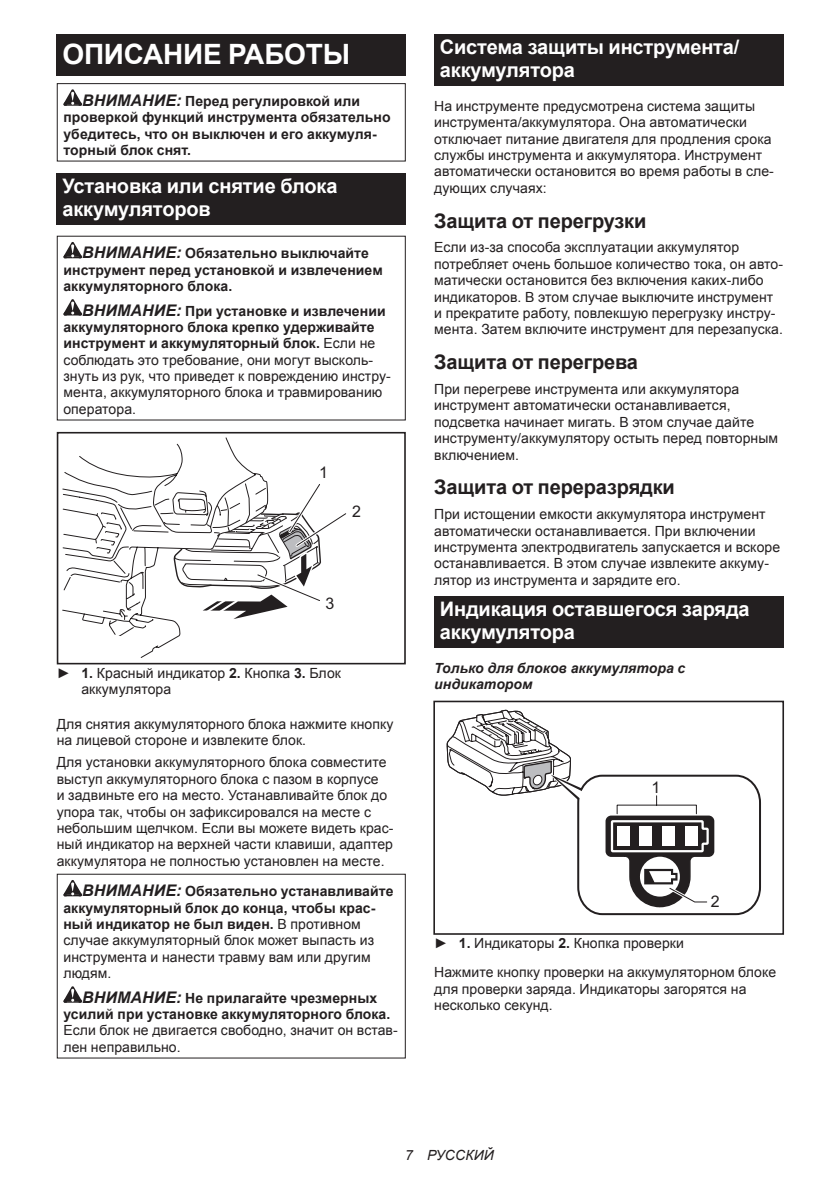
<style>
.page{position:relative;width:840px;height:1191px;background:#fff}
.page>*{position:absolute;margin:0;border:0;box-sizing:border-box;transform-origin:0 0}
.t1{font:700 28px "Arial";letter-spacing:-.01em;color:#fff}
.t2{font:700 20px/23.4px "Arial";letter-spacing:-.01em;color:#fff}
.t3{font:700 20px "Arial";letter-spacing:-.01em;color:#231f20}
.t4{font:16px "Arial";color:#231f20}
.t5{font:14px/16.4px "Arial";letter-spacing:.005em;color:#231f20}
.t6{font:700 14px/16.4px "Arial";letter-spacing:.005em;color:#231f20}
.t7{font:italic 700 14px/16.4px "Arial";letter-spacing:.005em;color:#231f20}
.t8{font:italic 14px "Arial";letter-spacing:.005em;color:#231f20}
.s1{font-style:italic;font-size:16px}
.s2{font-weight:700;font-style:italic;font-size:16px}
.s3{font-weight:700}
</style>
<div class="page">
<div style="left:57px;top:34px;width:348px;height:41px;background:#231f20"></div>
<svg style="left:63px;top:89px;width:19px;height:17px"></svg>
<div style="left:57px;top:83px;width:348px;height:79px;border:1px solid #231f20"></div>
<div style="left:57px;top:173px;width:348px;height:52px;background:#231f20"></div>
<svg style="left:63px;top:242px;width:19px;height:16px"></svg>
<svg style="left:63px;top:299px;width:19px;height:16px"></svg>
<svg style="left:62px;top:437px;width:202px;height:221px"></svg>
<div style="left:57px;top:636px;width:73px;height:28px;background:#fff"></div>
<div style="left:57px;top:432px;width:348px;height:232px;border:2px solid #231f20"></div>
<svg style="left:173px;top:480px;width:174px;height:139px"></svg>
<svg style="left:63px;top:880px;width:19px;height:16px"></svg>
<svg style="left:63px;top:986px;width:19px;height:16px"></svg>
<div style="left:57px;top:873px;width:348px;height:185px;border:1px solid #231f20"></div>
<div style="left:434px;top:34px;width:348px;height:52px;background:#231f20"></div>
<div style="left:434px;top:596px;width:348px;height:52px;background:#231f20"></div>
<svg style="left:446px;top:709px;width:315px;height:207px"></svg>
<div style="left:434px;top:911px;width:68px;height:23px;background:#fff"></div>
<div style="left:433px;top:700px;width:350px;height:234px;border:2px solid #231f20"></div>
<h1 class="t1" style="left:62px;top:35px;width:289px">ОПИСАНИЕ РАБОТЫ</h1>
<p class="t6" style="left:63px;top:93px;width:328px;text-indent:19px"><span class="s1">ВНИМАНИЕ:</span> Перед регулировкой или проверкой функций инструмента обязательно убедитесь, что он выключен и его аккумуля&shy;торный блок снят.</p>
<h2 class="t2" style="left:62px;top:175px;width:276px">Установка или снятие блока аккумуляторов</h2>
<p class="t6" style="left:63px;top:246px;width:320px;text-indent:19px"><span class="s1">ВНИМАНИЕ:</span> Обязательно выключайте инструмент перед установкой и извлечением аккумуляторного блока.</p>
<p class="t5" style="left:63px;top:302px;width:329px;text-indent:19px"><span class="s2">ВНИМАНИЕ:</span> <span class="s3">При установке и извлечении аккумуляторного блока крепко удерживайте инструмент и аккумуляторный блок.</span> Если не соблюдать это требование, они могут высколь&shy;знуть из рук, что приведет к повреждению инстру&shy;мента, аккумуляторного блока и травмированию оператора.</p>
<p class="t4" style="left:319px;top:461px;width:10px">1</p>
<p class="t4" style="left:352px;top:500px;width:10px">2</p>
<p class="t4" style="left:325px;top:593px;width:10px">3</p>
<p class="t5" style="left:81px;top:665px;width:261px;text-indent:-25px">► <span class="s3">1.</span> Красный индикатор <span class="s3">2.</span> Кнопка <span class="s3">3.</span> Блок аккумулятора</p>
<p class="t5" style="left:57px;top:716px;width:338px">Для снятия аккумуляторного блока нажмите кнопку на лицевой стороне и извлеките блок.</p>
<p class="t5" style="left:57px;top:754px;width:338px">Для установки аккумуляторного блока совместите выступ аккумуляторного блока с пазом в корпусе<br>и задвиньте его на место. Устанавливайте блок до упора так, чтобы он зафиксировался на месте с небольшим щелчком. Если вы можете видеть крас&shy;ный индикатор на верхней части клавиши, адаптер аккумулятора не полностью установлен на месте.</p>
<p class="t5" style="left:63px;top:883px;width:331px;text-indent:19px"><span class="s2">ВНИМАНИЕ:</span> <span class="s3">Обязательно устанавливайте аккумуляторный блок до конца, чтобы крас&shy;ный индикатор не был виден.</span> В противном случае аккумуляторный блок может выпасть из инструмента и нанести травму вам или другим людям.</p>
<p class="t6" style="left:63px;top:990px;width:328px;text-align:center"><span class="s1">ВНИМАНИЕ:</span> Не прилагайте чрезмерных усилий при установке аккумуляторного блока.</p>
<p class="t5" style="left:63px;top:1022px;width:336px">Если блок не двигается свободно, значит он встав&shy;лен неправильно.</p>
<h2 class="t2" style="left:439px;top:36px;width:301px">Система защиты инструмента/ аккумулятора</h2>
<p class="t5" style="left:434px;top:98px;width:341px">На инструменте предусмотрена система защиты инструмента/аккумулятора. Она автоматически отключает питание двигателя для продления срока службы инструмента и аккумулятора. Инструмент автоматически остановится во время работы в сле&shy;дующих случаях:</p>
<h2 class="t3" style="left:434px;top:207px;width:214px">Защита от перегрузки</h2>
<p class="t5" style="left:434px;top:239px;width:350px">Если из-за способа эксплуатации аккумулятор потребляет очень большое количество тока, он авто&shy;матически остановится без включения каких-либо индикаторов. В этом случае выключите инструмент и прекратите работу, повлекшую перегрузку инстру&shy;мента. Затем включите инструмент для перезапуска.</p>
<h2 class="t3" style="left:434px;top:349px;width:205px">Защита от перегрева</h2>
<p class="t5" style="left:434px;top:381px;width:345px">При перегреве инструмента или аккумулятора инструмент автоматически останавливается, подсветка начинает мигать. В этом случае дайте инструменту/аккумулятору остыть перед повторным включением.</p>
<h2 class="t3" style="left:434px;top:474px;width:242px">Защита от переразрядки</h2>
<p class="t5" style="left:434px;top:506px;width:347px">При истощении емкости аккумулятора инструмент автоматически останавливается. При включении инструмента электродвигатель запускается и вскоре останавливается. В этом случае извлеките аккуму&shy;лятор из инструмента и зарядите его.</p>
<h2 class="t2" style="left:439px;top:598px;width:311px">Индикация оставшегося заряда аккумулятора</h2>
<p class="t7" style="left:434px;top:660px;width:252px">Только для блоков аккумулятора с индикатором</p>
<p class="t4" style="left:651px;top:776px;width:10px">1</p>
<p class="t4" style="left:710px;top:890px;width:10px">2</p>
<p class="t5" style="left:434px;top:929px;width:343px;line-height:28.8px">► <span class="s3">1.</span> Индикаторы <span class="s3">2.</span> Кнопка проверки<br>Нажмите кнопку проверки на аккумуляторном блоке</p>
<p class="t5" style="left:434px;top:980px;width:313px">для проверки заряда. Индикаторы загорятся на несколько секунд.</p>
<p class="t8" style="left:405px;top:1146px;width:90px">7 РУССКИЙ</p>
</div>
